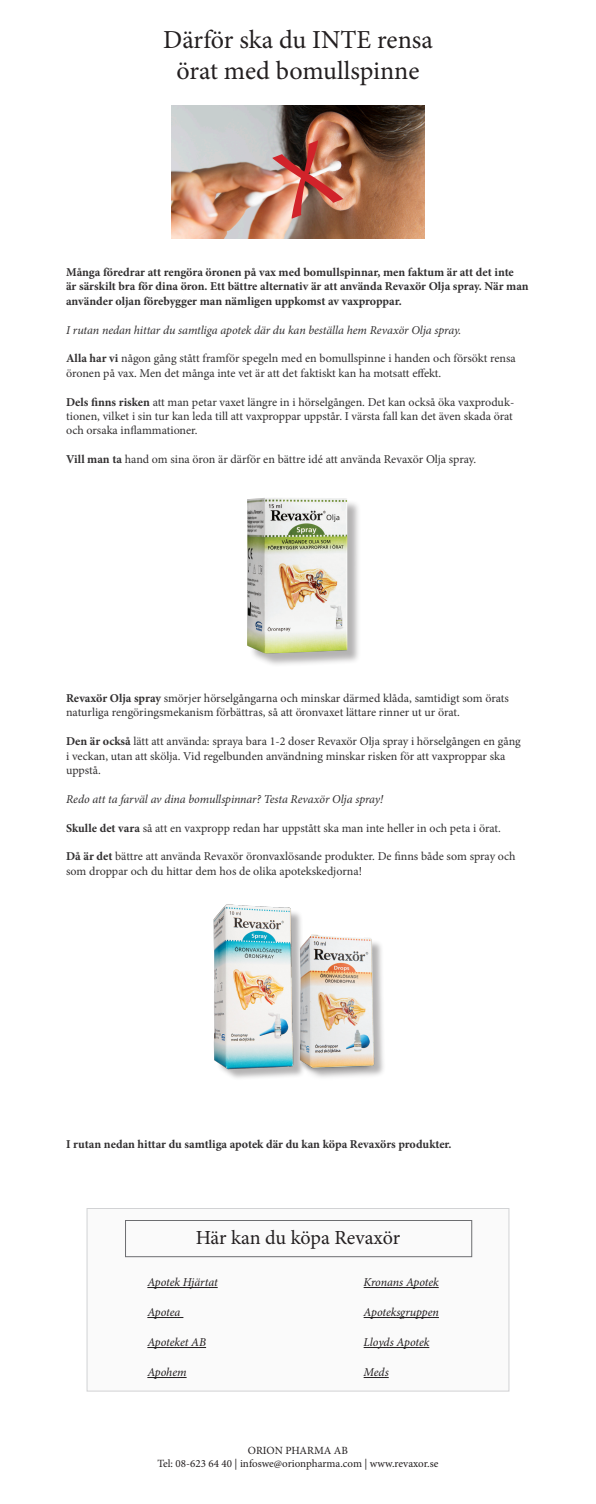
<style>
.page{position:relative;width:596px;height:1504px;background:#fff}
.page>*{position:absolute;margin:0;border:0;box-sizing:border-box;transform-origin:0 0}
.t1{font:26px/31.2px "Minion Pro";letter-spacing:-.005em;color:#231f20;text-align:center}
.t2{font:20px "Minion Pro";letter-spacing:-.01em;color:#231f20}
.t3{font:12px/14.4px "Minion Pro";letter-spacing:-.005em;color:#312f30}
.t4{font:700 12px/14.4px "Minion Pro";letter-spacing:-.005em;color:#312f30}
.t5{font:italic 12px "Minion Pro";letter-spacing:-.01em;color:#312f30}
.t6{font:italic 12px "Minion Pro";letter-spacing:-.01em;color:#231f20}
.t7{font:11px "Minion Pro";color:#231f20}
.s1{font-weight:700}
</style>
<div class="page">
<img style="left:171px;top:105px;width:253px;height:134px">
<img style="left:305px;top:934px;width:79px;height:144px">
<div style="left:216px;top:907px;width:89px;height:174px;background:#231f20;opacity:.34"></div>
<img style="left:213px;top:904px;width:85px;height:175px">
<div style="left:249px;top:499px;width:112px;height:169px;background:#231f20;opacity:.34"></div>
<img style="left:247px;top:498px;width:100px;height:156px">
<div style="left:86px;top:1208px;width:423px;height:184px;background:#fafafa;border:1px solid #d1d2d4"></div>
<div style="left:125px;top:1220px;width:346px;height:37px;border:1px solid #6c6d70"></div>
<hr style="left:147px;top:1287px;width:70px;height:1px;background:#231f20">
<hr style="left:363px;top:1287px;width:75px;height:1px;background:#231f20">
<hr style="left:147px;top:1317px;width:36px;height:1px;background:#231f20">
<hr style="left:363px;top:1317px;width:75px;height:1px;background:#231f20">
<hr style="left:147px;top:1347px;width:59px;height:1px;background:#231f20">
<hr style="left:363px;top:1347px;width:66px;height:1px;background:#231f20">
<hr style="left:147px;top:1377px;width:39px;height:1px;background:#231f20">
<svg style="left:363px;top:1377px;width:25px;height:1px"></svg>
<img style="left:268px;top:139px;width:75px;height:80px">
<p class="t1" style="left:163px;top:24px;width:271px">Därför ska du INTE rensa örat med bomullspinne</p>
<p class="t4" style="left:66px;top:265px;width:449px">Många föredrar att rengöra öronen på vax med bomullspinnar, men faktum är att det inte</p>
<p class="t4" style="left:66px;top:279px;width:464px">är särskilt bra för dina öron. Ett bättre alternativ är att använda Revaxör Olja spray. När man använder oljan förebygger man nämligen uppkomst av vaxproppar.</p>
<p class="t5" style="left:66px;top:321px;width:396px">I rutan nedan hittar du samtliga apotek där du kan beställa hem Revaxör Olja spray.</p>
<p class="t3" style="left:66px;top:351px;width:451px"><span class="s1">Alla har vi</span> någon gång stått framför spegeln med en bomullspinne i handen och försökt rensa öronen på vax. Men det många inte vet är att det faktiskt kan ha motsatt effekt.</p>
<p class="t3" style="left:66px;top:395px;width:449px;text-align:justify"><span class="s1">Dels finns risken</span> att man petar vaxet längre in i hörselgången. Det kan också öka vaxproduk&shy;tionen, vilket i sin tur kan leda till att vaxproppar uppstår. I värsta fall kan det även skada örat och orsaka inflammationer.</p>
<p class="t3" style="left:66px;top:452px;width:411px"><span class="s1">Vill man ta</span> hand om sina öron är därför en bättre idé att använda Revaxör Olja spray.</p>
<p class="t3" style="left:66px;top:691px;width:444px"><span class="s1">Revaxör Olja spray</span> smörjer hörselgångarna och minskar därmed klåda, samtidigt som örats naturliga rengöringsmekanism förbättras, så att öronvaxet lättare rinner ut ur örat.</p>
<p class="t3" style="left:66px;top:734px;width:456px"><span class="s1">Den är också</span> lätt att använda: spraya bara 1-2 doser Revaxör Olja spray i hörselgången en gång i veckan, utan att skölja. Vid regelbunden användning minskar risken för att vaxproppar ska uppstå.</p>
<p class="t5" style="left:66px;top:791px;width:318px">Redo att ta farväl av dina bomullspinnar? Testa Revaxör Olja spray!</p>
<p class="t3" style="left:66px;top:821px;width:436px"><span class="s1">Skulle det vara</span> så att en vaxpropp redan har uppstått ska man inte heller in och peta i örat.</p>
<p class="t3" style="left:66px;top:849px;width:450px"><span class="s1">Då är det</span> bättre att använda Revaxör öronvaxlösande produkter. De finns både som spray och som droppar och du hittar dem hos de olika apotekskedjorna!</p>
<p class="t4" style="left:66px;top:1137px;width:387px">I rutan nedan hittar du samtliga apotek där du kan köpa Revaxörs produkter.</p>
<p class="t2" style="left:195px;top:1224px;width:206px">Här kan du köpa Revaxör</p>
<p class="t6" style="left:147px;top:1274px;width:72px">Apotek Hjärtat</p>
<p class="t6" style="left:363px;top:1274px;width:77px">Kronans Apotek</p>
<p class="t6" style="left:147px;top:1304px;width:35px">Apotea</p>
<p class="t6" style="left:363px;top:1304px;width:77px">Apoteksgruppen</p>
<p class="t6" style="left:147px;top:1334px;width:60px">Apoteket AB</p>
<p class="t6" style="left:363px;top:1334px;width:67px">Lloyds Apotek</p>
<p class="t6" style="left:147px;top:1364px;width:41px">Apohem</p>
<p class="t6" style="left:363px;top:1364px;width:27px">Meds</p>
<p class="t7" style="left:248px;top:1443px;width:101px">ORION PHARMA AB</p>
<p class="t7" style="left:157px;top:1457px;width:282px">Tel: 08-623 64 40 | infoswe@orionpharma.com | www.revaxor.se</p>
</div>
